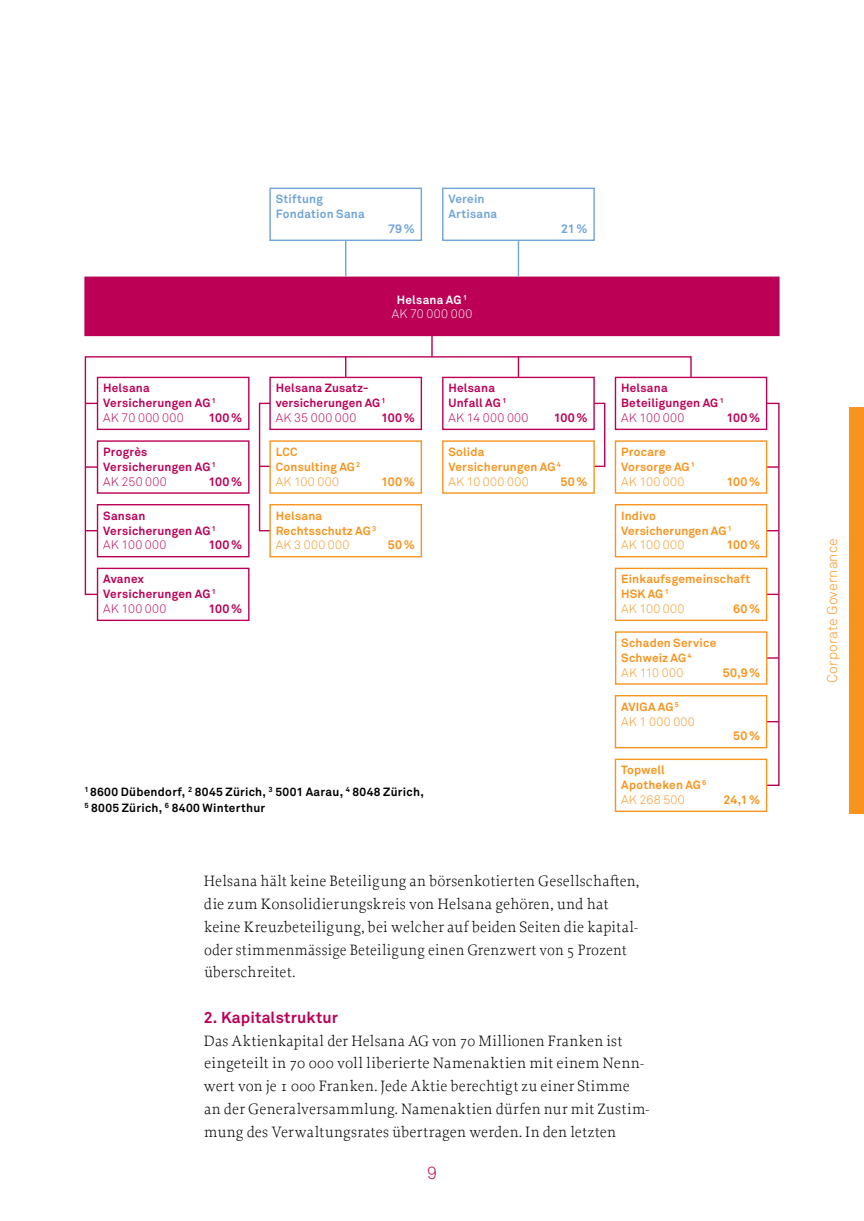
<style>
.page{position:relative;width:864px;height:1221px;background:#fff}
.page>*{position:absolute;margin:0;border:0;box-sizing:border-box;transform-origin:0 0}
.t1{font:17.5px "Akkurat Light Office";color:#bb0056}
.t2{font:300 15.75px/22.8px "Proforma";letter-spacing:.015em;color:#000}
.t3{font:700 15.75px "Akkurat Office";letter-spacing:.01em;color:#bb0056}
.t4{font:14px "Akkurat Light Office";letter-spacing:.01em;color:#f7941e}
.t5{font:12.25px "Akkurat Light Office";letter-spacing:.025em;color:#f7941e}
.t6{font:12.25px "Akkurat Light Office";letter-spacing:.025em;color:#bb0056}
.t7{font:700 12.25px "Akkurat Office";letter-spacing:.025em;color:#f7941e}
.t8{font:700 12.25px "Akkurat Office";color:#bb0056}
.t9{font:12.25px "Akkurat Light Office";letter-spacing:.025em;color:#fff}
.t10{font:700 12.25px "Akkurat Office";color:#70a4d8}
.t11{font:700 11.9px/14.9px "Akkurat Office";letter-spacing:.02em;color:#f7941e}
.t12{font:700 11.9px/14.9px "Akkurat Office";letter-spacing:.02em;color:#bb0056}
.t13{font:700 11.9px/15.8px "Akkurat Office";letter-spacing:.025em;color:#000}
.t14{font:700 11.9px/14.9px "Akkurat Office";letter-spacing:.02em;color:#70a4d8}
.t15{font:700 11.9px "Akkurat Office";letter-spacing:.02em;color:#fff}
</style>
<div class="page">
<div style="left:848px;top:407px;width:15px;height:407px;background:#f7941e"></div>
<svg style="left:431px;top:336px;width:1px;height:19px"></svg>
<div style="left:765px;top:402px;width:14px;height:384px;border:1px solid #bb0056"></div>
<svg style="left:767px;top:593px;width:11px;height:2px"></svg>
<svg style="left:84px;top:355px;width:608px;height:241px"></svg>
<hr style="left:345px;top:241px;width:1px;height:35px;background:#70a4d8">
<hr style="left:517px;top:241px;width:2px;height:35px;background:#70a4d8">
<div style="left:97px;top:377px;width:152px;height:52px;background:#fff"></div>
<div style="left:97px;top:377px;width:152px;height:53px;border:1px solid #bb0056"></div>
<div style="left:97px;top:504px;width:152px;height:52px;background:#fff"></div>
<div style="left:97px;top:504px;width:152px;height:53px;border:1px solid #bb0056"></div>
<div style="left:97px;top:441px;width:152px;height:52px;background:#fff"></div>
<div style="left:97px;top:440px;width:152px;height:53px;border:1px solid #bb0056"></div>
<div style="left:97px;top:568px;width:152px;height:52px;background:#fff"></div>
<div style="left:97px;top:567px;width:152px;height:54px;border:1px solid #bb0056"></div>
<div style="left:269px;top:188px;width:153px;height:53px;border:1px solid #70a4d8"></div>
<div style="left:442px;top:188px;width:152px;height:53px;border:1px solid #70a4d8"></div>
<div style="left:615px;top:377px;width:151px;height:52px;background:#fff"></div>
<div style="left:614px;top:377px;width:153px;height:53px;border:1px solid #bb0056"></div>
<div style="left:270px;top:377px;width:151px;height:52px;background:#fff"></div>
<div style="left:269px;top:377px;width:153px;height:53px;border:1px solid #bb0056"></div>
<div style="left:270px;top:441px;width:151px;height:52px;background:#fff"></div>
<div style="left:269px;top:440px;width:153px;height:53px;border:1px solid #f7941e"></div>
<div style="left:615px;top:441px;width:151px;height:52px;background:#fff"></div>
<div style="left:614px;top:440px;width:153px;height:53px;border:1px solid #f7941e"></div>
<div style="left:615px;top:568px;width:151px;height:52px;background:#fff"></div>
<div style="left:614px;top:567px;width:153px;height:54px;border:1px solid #f7941e"></div>
<div style="left:442px;top:441px;width:152px;height:52px;background:#fff"></div>
<div style="left:442px;top:440px;width:152px;height:53px;border:1px solid #f7941e"></div>
<div style="left:614px;top:631px;width:153px;height:53px;border:1px solid #f7941e"></div>
<div style="left:614px;top:758px;width:153px;height:54px;border:1px solid #f7941e"></div>
<div style="left:270px;top:504px;width:151px;height:52px;background:#fff"></div>
<div style="left:269px;top:504px;width:153px;height:53px;border:1px solid #f7941e"></div>
<div style="left:615px;top:504px;width:151px;height:52px;background:#fff"></div>
<div style="left:614px;top:504px;width:153px;height:53px;border:1px solid #f7941e"></div>
<div style="left:614px;top:695px;width:153px;height:53px;border:1px solid #f7941e"></div>
<div style="left:442px;top:377px;width:152px;height:52px;background:#fff"></div>
<div style="left:442px;top:377px;width:152px;height:53px;border:1px solid #bb0056"></div>
<div style="left:85px;top:277px;width:693px;height:58px;background:#bb0056"></div>
<div style="left:84px;top:276px;width:695px;height:60px;border:2px solid #bb0056"></div>
<p class="t14" style="left:275px;top:192px;width:90px">Stiftung<br>Fondation Sana</p>
<p class="t14" style="left:448px;top:192px;width:50px">Verein<br>Artisana</p>
<p class="t10" style="left:388px;top:221px;width:28px">79%</p>
<p class="t10" style="left:561px;top:221px;width:28px">21%</p>
<p class="t15" style="left:396px;top:292px;width:72px">Helsana AG <sup>1</sup></p>
<p class="t9" style="left:391px;top:307px;width:82px">AK 70 000 000</p>
<p class="t12" style="left:103px;top:381px;width:114px">Helsana<br>Versicherungen AG <sup>1</sup></p>
<p class="t6" style="left:103px;top:410px;width:82px">AK 70 000 000</p>
<p class="t8" style="left:208px;top:410px;width:35px">100%</p>
<p class="t12" style="left:103px;top:444px;width:114px">Progrès<br>Versicherungen AG <sup>1</sup></p>
<p class="t6" style="left:103px;top:474px;width:65px">AK 250 000</p>
<p class="t8" style="left:208px;top:474px;width:35px">100%</p>
<p class="t12" style="left:275px;top:381px;width:111px">Helsana Zusatz&shy;versicherungen AG <sup>1</sup></p>
<p class="t6" style="left:275px;top:410px;width:82px">AK 35 000 000</p>
<p class="t8" style="left:381px;top:410px;width:35px">100%</p>
<p class="t11" style="left:275px;top:444px;width:86px">LCC<br>Consulting AG <sup>2</sup></p>
<p class="t5" style="left:275px;top:474px;width:65px">AK 100 000</p>
<p class="t7" style="left:381px;top:474px;width:35px">100%</p>
<p class="t12" style="left:448px;top:381px;width:60px">Helsana<br>Unfall AG <sup>1</sup></p>
<p class="t6" style="left:448px;top:410px;width:82px">AK 14 000 000</p>
<p class="t8" style="left:553px;top:410px;width:35px">100%</p>
<p class="t11" style="left:448px;top:444px;width:114px">Solida<br>Versicherungen AG <sup>4</sup></p>
<p class="t5" style="left:448px;top:474px;width:82px">AK 10 000 000</p>
<p class="t7" style="left:560px;top:474px;width:28px">50%</p>
<p class="t12" style="left:103px;top:508px;width:114px">Sansan<br>Versicherungen AG <sup>1</sup></p>
<p class="t6" style="left:103px;top:538px;width:65px">AK 100 000</p>
<p class="t8" style="left:208px;top:537px;width:35px">100%</p>
<p class="t11" style="left:275px;top:508px;width:102px">Helsana<br>Rechtsschutz AG <sup>3</sup></p>
<p class="t5" style="left:275px;top:538px;width:75px">AK 3 000 000</p>
<p class="t7" style="left:388px;top:537px;width:28px">50%</p>
<p class="t12" style="left:103px;top:571px;width:114px">Avanex<br>Versicherungen AG <sup>1</sup></p>
<p class="t6" style="left:103px;top:601px;width:65px">AK 100 000</p>
<p class="t8" style="left:208px;top:601px;width:35px">100%</p>
<p class="t13" style="left:84px;top:784px;width:341px"><sup>1</sup> 8600 Dübendorf, <sup>2</sup> 8045 Zürich, <sup>3</sup> 5001 Aarau, <sup>4</sup> 8048 Zürich,<br><sup>5</sup> 8005 Zürich, <sup>6</sup> 8400 Winterthur</p>
<p class="t12" style="left:621px;top:381px;width:104px">Helsana<br>Beteiligungen AG <sup>1</sup></p>
<p class="t6" style="left:621px;top:410px;width:65px">AK 100 000</p>
<p class="t8" style="left:726px;top:410px;width:35px">100%</p>
<p class="t11" style="left:621px;top:444px;width:75px">Procare<br>Vorsorge AG <sup>1</sup></p>
<p class="t5" style="left:621px;top:474px;width:65px">AK 100 000</p>
<p class="t7" style="left:726px;top:474px;width:35px">100%</p>
<p class="t11" style="left:621px;top:508px;width:112px">Indivo<br>Versicherungen AG <sup>1</sup></p>
<p class="t5" style="left:621px;top:538px;width:65px">AK 100 000</p>
<p class="t7" style="left:726px;top:537px;width:35px">100%</p>
<p class="t11" style="left:621px;top:571px;width:130px">Einkaufsgemeinschaft<br>HSK AG <sup>1</sup></p>
<p class="t5" style="left:621px;top:601px;width:65px">AK 100 000</p>
<p class="t7" style="left:733px;top:601px;width:28px">60%</p>
<p class="t11" style="left:621px;top:635px;width:96px">Schaden Service<br>Schweiz AG <sup>4</sup></p>
<p class="t5" style="left:621px;top:665px;width:63px">AK 110 000</p>
<p class="t7" style="left:722px;top:664px;width:39px">50,9%</p>
<p class="t11" style="left:621px;top:699px;width:59px">AVIGA AG <sup>5</sup></p>
<p class="t5" style="left:621px;top:714px;width:75px">AK 1 000 000</p>
<p class="t7" style="left:733px;top:728px;width:28px">50%</p>
<p class="t11" style="left:621px;top:762px;width:87px">Topwell<br>Apotheken AG <sup>6</sup></p>
<p class="t5" style="left:621px;top:792px;width:65px">AK 268 500</p>
<p class="t7" style="left:723px;top:792px;width:38px">24,1%</p>
<p class="t2" style="left:204px;top:870px;width:436px">Helsana hält keine Beteiligung an börsenkotierten Gesellschaften, die zum Konsolidierungskreis von Helsana gehören, und hat keine Kreuzbeteiligung, bei welcher auf beiden Seiten die kapital&shy;oder stimmenmässige Beteiligung einen Grenzwert von 5 Prozent überschreitet.</p>
<p class="t3" style="left:204px;top:1007px;width:136px">2. Kapitalstruktur</p>
<p class="t2" style="left:204px;top:1029px;width:447px">Das Aktienkapital der Helsana AG von 70 Millionen Franken ist eingeteilt in 70 000 voll liberierte Namenaktien mit einem Nenn&shy;wert von je 1 000 Franken. Jede Aktie berechtigt zu einer Stimme an der Generalversammlung. Namenaktien dürfen nur mit Zustim&shy;mung des Verwaltungsrates übertragen werden. In den letzten</p>
<p class="t1" style="left:427px;top:1162px;width:11px">9</p>
<p class="t4" style="left:823px;top:682px;width:146px;rotate:-90deg">Corporate Governance</p>
</div>
